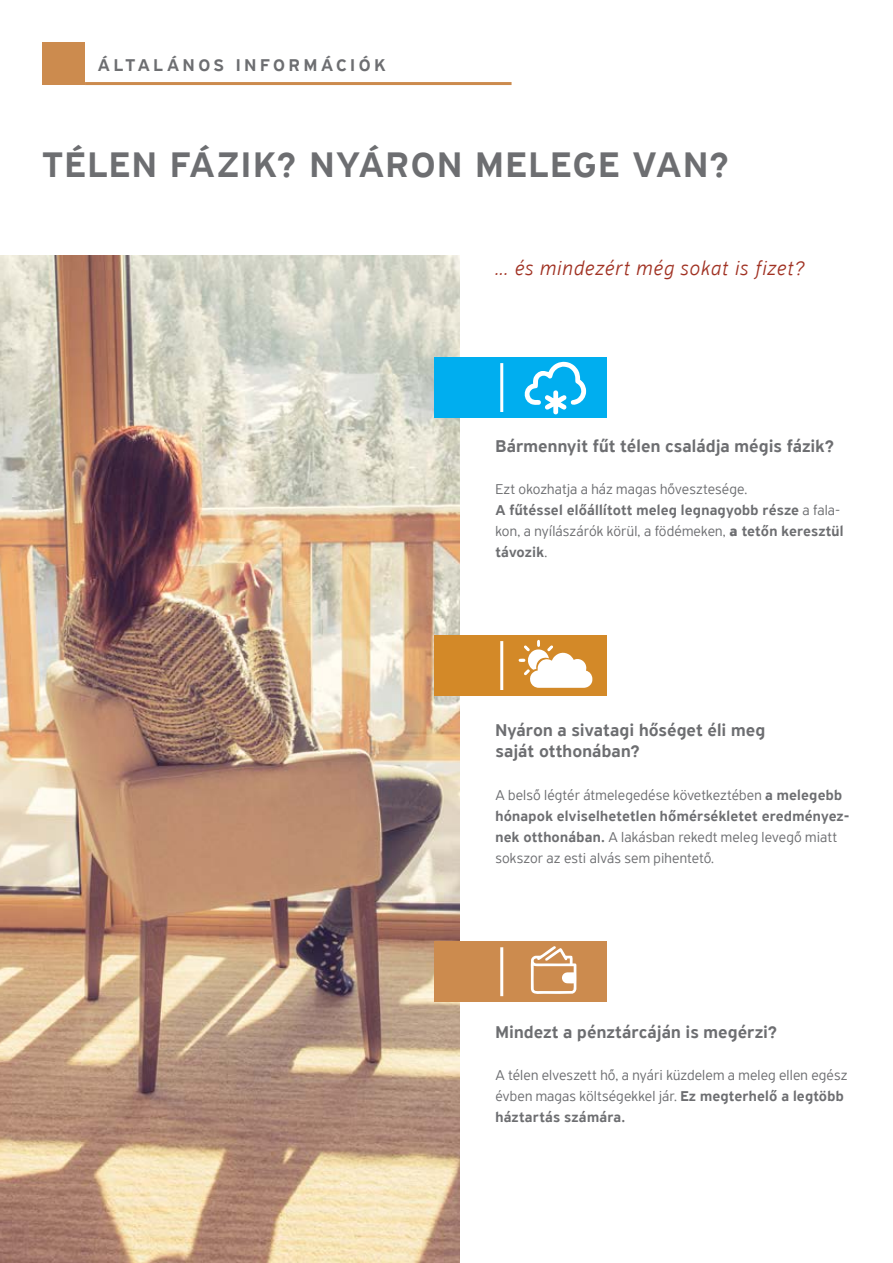
<style>
.page{position:relative;width:893px;height:1263px;background:#fff}
.page>*{position:absolute;margin:0;border:0;box-sizing:border-box;transform-origin:0 0}
.t1{font:500 37.5px "PF Highway Sans Pro";letter-spacing:.055em;color:#6d6e71}
.t2{font:italic 300 21px "PF Highway Sans Pro";letter-spacing:.045em;color:#a03122}
.t3{font:500 18px/21px "PF Highway Sans Pro";letter-spacing:.01em;color:#6d6e71}
.t4{font:500 18px "PF Highway Sans Pro";letter-spacing:.205em;color:#6d6e71}
.t5{font:300 15px/21px "PF Highway Sans Pro";letter-spacing:.01em;color:#6d6e71}
.s1{font-weight:500}
.s2{font-weight:700}
</style>
<div class="page">
<div style="left:43px;top:43px;width:42px;height:42px;background:#cc8b4e"></div>
<hr style="left:85px;top:82px;width:427px;height:3px;background:#cc8b4e">
<img style="left:0;top:255px;width:459px;height:1008px">
<div style="left:434px;top:357px;width:172px;height:61px;background:#00aeef"></div>
<div style="left:434px;top:635px;width:172px;height:61px;background:#d38928"></div>
<div style="left:434px;top:941px;width:172px;height:61px;background:#cc8b4e"></div>
<svg style="left:525px;top:362px;width:61px;height:52px"></svg>
<svg style="left:519px;top:640px;width:73px;height:48px"></svg>
<svg style="left:531px;top:946px;width:46px;height:48px"></svg>
<hr style="left:500px;top:363px;width:3px;height:49px;background:#fff">
<hr style="left:500px;top:641px;width:3px;height:49px;background:#fff">
<hr style="left:500px;top:947px;width:3px;height:49px;background:#fff">
<p class="t4" style="left:98px;top:54px;width:289px">ÁLTALÁNOS INFORMÁCIÓK</p>
<h1 class="t1" style="left:43px;top:143px;width:688px">TÉLEN FÁZIK? NYÁRON MELEGE VAN?</h1>
<h2 class="t2" style="left:495px;top:256px;width:310px">... és mindezért még sokat is fizet?</h2>
<p class="t3" style="left:495px;top:436px;width:340px">Bármennyit fűt télen családja mégis fázik?</p>
<p class="t5" style="left:495px;top:479px;width:350px">Ezt okozhatja a ház magas hővesztesége.<br><span class="s1">A fűtéssel előállított meleg legnagyobb része</span> a fala&shy;kon, a nyílászárók körül, a födémeken, <span class="s2">a</span> <span class="s1">tetőn keresztül távozik</span>.</p>
<p class="t3" style="left:495px;top:720px;width:271px">Nyáron a sivatagi hőséget éli meg saját otthonában?</p>
<p class="t5" style="left:495px;top:784px;width:355px">A belső légtér átmelegedése következtében <span class="s1">a melegebb hónapok elviselhetetlen hőmérsékletet eredményez&shy;nek otthonában.</span> A lakásban rekedt meleg levegő miatt sokszor az esti alvás sem pihentető.</p>
<p class="t3" style="left:495px;top:1022px;width:283px">Mindezt a pénztárcáján is megérzi?</p>
<p class="t5" style="left:495px;top:1065px;width:354px">A télen elveszett hő, a nyári küzdelem a meleg ellen egész évben magas költségekkel jár. <span class="s1">Ez megterhelő a legtöbb háztartás számára.</span></p>
</div>
